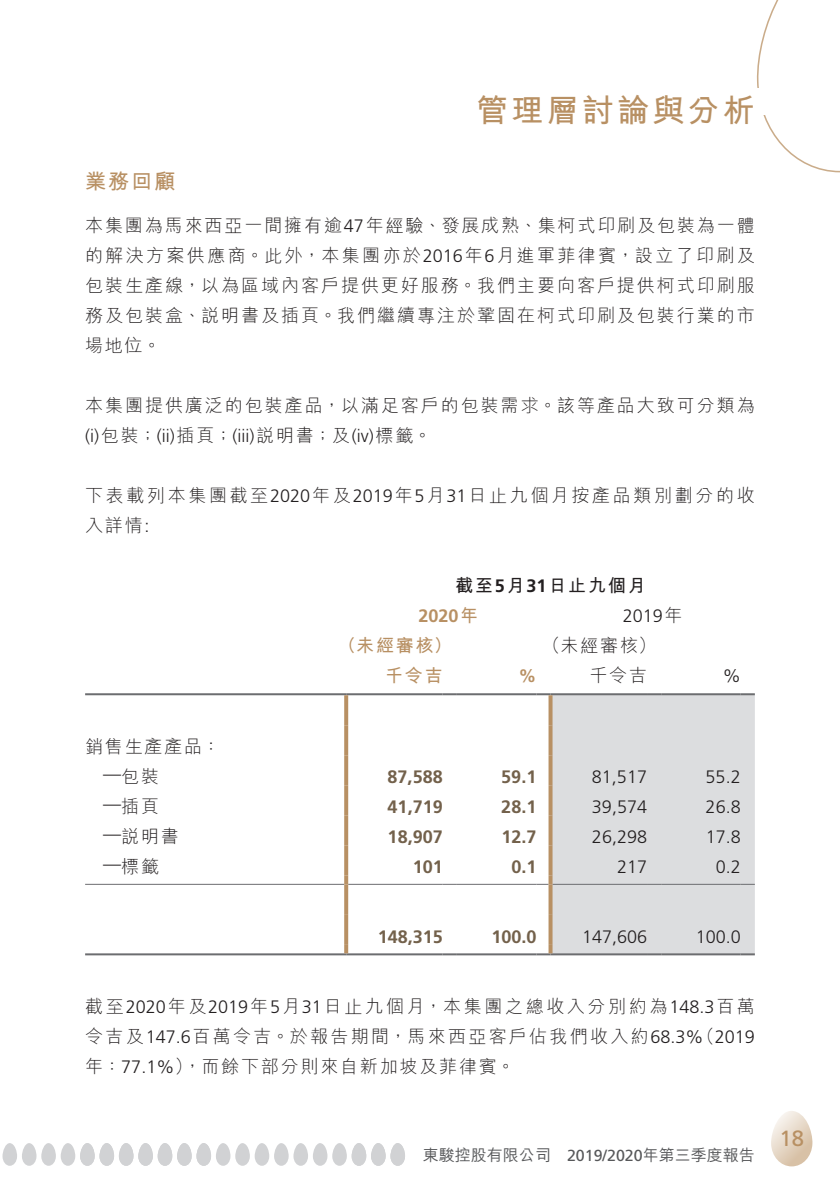
<style>
.page{position:relative;width:840px;height:1191px;background:#fff}
.page>*{position:absolute;margin:0;border:0;box-sizing:border-box;transform-origin:0 0}
.t1{font:700 32px "M Hei HK";letter-spacing:.1em;color:#b89063}
.t2{font:22px "Frutiger LT Std";color:#b89063}
.t3{font:700 21px "M Hei HK";color:#b89063}
.t4{font:300 18px/30px "M Hei HK";letter-spacing:.11em;color:#231f20;text-align:justify}
.t5{font:300 18px "Frutiger LT Std";color:#231f20}
.t6{font:300 18px/30px "M Hei HK";letter-spacing:.145em;color:#231f20}
.t7{font:700 18px "Frutiger LT Std";color:#73614b}
.t8{font:700 18px "M Hei HK";letter-spacing:.1em;color:#231f20}
.t9{font:700 18px "M Hei HK";letter-spacing:.1em;color:#b89063}
.t10{font:700 18px "Frutiger LT Std";color:#b89063}
.t11{font:16px "Frutiger LT Std";color:#57585a}
.t12{font:500 16px "M Hei HK";color:#57585a}
.s1{font-family:"Frutiger LT Std"}
.s2{font-family:"M Hei HK"}
.s3{font-family:"M Hei HK";font-weight:500}
</style>
<div class="page">
<svg style="left:771px;top:1111px;width:41px;height:55px"></svg>
<svg style="left:2px;top:1143px;width:403px;height:22px"></svg>
<div style="left:552px;top:695px;width:202px;height:258px;background:#dcdddf"></div>
<hr style="left:85px;top:884px;width:259px;height:1px;background:#6c6d70">
<hr style="left:348px;top:884px;width:94px;height:1px;background:#6c6d70">
<svg style="left:442px;top:884px;width:14px;height:1px"></svg>
<hr style="left:456px;top:884px;width:80px;height:1px;background:#6c6d70">
<hr style="left:552px;top:884px;width:94px;height:1px;background:#6c6d70">
<svg style="left:646px;top:884px;width:14px;height:1px"></svg>
<hr style="left:660px;top:884px;width:80px;height:1px;background:#6c6d70">
<svg style="left:740px;top:884px;width:14px;height:1px"></svg>
<hr style="left:85px;top:953px;width:261px;height:2px;background:#6c6d70">
<hr style="left:346px;top:953px;width:96px;height:2px;background:#6c6d70">
<svg style="left:442px;top:953px;width:14px;height:2px"></svg>
<hr style="left:456px;top:953px;width:80px;height:2px;background:#6c6d70">
<hr style="left:550px;top:953px;width:96px;height:2px;background:#6c6d70">
<svg style="left:646px;top:953px;width:14px;height:2px"></svg>
<hr style="left:660px;top:953px;width:80px;height:2px;background:#6c6d70">
<svg style="left:740px;top:953px;width:14px;height:2px"></svg>
<hr style="left:85px;top:693px;width:261px;height:2px;background:#6c6d70">
<hr style="left:346px;top:693px;width:96px;height:2px;background:#6c6d70">
<svg style="left:442px;top:693px;width:14px;height:2px"></svg>
<hr style="left:456px;top:693px;width:80px;height:2px;background:#6c6d70">
<svg style="left:536px;top:693px;width:14px;height:2px"></svg>
<hr style="left:550px;top:693px;width:96px;height:2px;background:#6c6d70">
<svg style="left:646px;top:693px;width:14px;height:2px"></svg>
<hr style="left:660px;top:693px;width:80px;height:2px;background:#6c6d70">
<svg style="left:740px;top:693px;width:14px;height:2px"></svg>
<svg style="left:344px;top:695px;width:4px;height:30px"></svg>
<svg style="left:344px;top:725px;width:4px;height:30px"></svg>
<svg style="left:344px;top:755px;width:4px;height:30px"></svg>
<svg style="left:344px;top:785px;width:4px;height:30px"></svg>
<svg style="left:344px;top:815px;width:4px;height:30px"></svg>
<svg style="left:344px;top:845px;width:4px;height:30px"></svg>
<svg style="left:344px;top:875px;width:4px;height:9px"></svg>
<svg style="left:344px;top:884px;width:4px;height:31px"></svg>
<svg style="left:344px;top:915px;width:4px;height:30px"></svg>
<svg style="left:344px;top:945px;width:4px;height:8px"></svg>
<svg style="left:548px;top:695px;width:4px;height:30px"></svg>
<svg style="left:548px;top:725px;width:4px;height:30px"></svg>
<svg style="left:548px;top:755px;width:4px;height:30px"></svg>
<svg style="left:548px;top:785px;width:4px;height:30px"></svg>
<svg style="left:548px;top:815px;width:4px;height:30px"></svg>
<svg style="left:548px;top:845px;width:4px;height:30px"></svg>
<svg style="left:536px;top:875px;width:16px;height:10px"></svg>
<svg style="left:548px;top:884px;width:4px;height:31px"></svg>
<svg style="left:548px;top:915px;width:4px;height:30px"></svg>
<svg style="left:536px;top:945px;width:16px;height:10px"></svg>
<svg style="left:756px;top:0;width:84px;height:173px"></svg>
<h1 class="t1" style="left:476px;top:87px;width:280px">管理層討論與分析</h1>
<p class="t3" style="left:85px;top:166px;width:92px">業務回顧</p>
<p class="t4" style="left:85px;top:210px;width:670px">本集團為馬來西亞一間擁有逾<span class="s1">47</span>年經驗、發展成熟、集柯式印刷及包裝為一體的解決方案供應商。此外，本集團亦於<span class="s1">2016</span>年<span class="s1">6</span>月進軍菲律賓，設立了印刷及包裝生產線，以為區域內客戶提供更好服務。我們主要向客戶提供柯式印刷服務及包裝盒、說明書及插頁。我們繼續專注於鞏固在柯式印刷及包裝行業的市場地位。</p>
<p class="t4" style="left:85px;top:390px;width:671px">本集團提供廣泛的包裝產品，以滿足客戶的包裝需求。該等產品大致可分類為</p>
<p class="t5" style="left:85px;top:426px;width:347px">)i( <span class="s2">包裝；</span>( )i i <span class="s2">插頁；</span>(iii)<span class="s2">說明書；及</span> i v( )<span class="s2">標籤。</span></p>
<p class="t6" style="left:85px;top:480px;width:671px">下表載列本集團截至<span class="s1">2020</span>年及<span class="s1">2019</span>年<span class="s1">5</span>月<span class="s1">31</span>日止九個月按產品類別劃分的收入詳情<span class="s1">:</span></p>
<p class="t8" style="left:455px;top:573px;width:192px">截至<span class="s1">5</span>月<span class="s1">31</span>日止九個月</p>
<p class="t5" style="left:622px;top:606px;width:61px">2019<span class="s2">年</span></p>
<p class="t10" style="left:418px;top:605px;width:61px">2020<span class="s2">年</span></p>
<p class="t9" style="left:338px;top:633px;width:115px">（未經審核）</p>
<p class="t4" style="left:542px;top:630px;width:115px">（未經審核(</p>
<p class="t9" style="left:385px;top:663px;width:59px">千令吉</p>
<p class="t10" style="left:518px;top:665px;width:19px">%</p>
<p class="t4" style="left:589px;top:660px;width:59px">千令吉</p>
<p class="t5" style="left:722px;top:666px;width:19px">%</p>
<p class="t4" style="left:85px;top:731px;width:136px">銷售生產產品：</p>
<p class="t4" style="left:121px;top:761px;width:39px">包裝</p>
<p class="t5" style="left:103px;top:764px;width:19px">—</p>
<p class="t7" style="left:387px;top:766px;width:57px">87,588</p>
<p class="t7" style="left:501px;top:766px;width:37px">59.1</p>
<p class="t5" style="left:591px;top:766px;width:57px">81,517</p>
<p class="t5" style="left:705px;top:766px;width:37px">55.2</p>
<p class="t4" style="left:121px;top:791px;width:39px">插頁</p>
<p class="t5" style="left:103px;top:794px;width:19px">—</p>
<p class="t7" style="left:387px;top:796px;width:57px">41,719</p>
<p class="t7" style="left:501px;top:796px;width:37px">28.1</p>
<p class="t5" style="left:591px;top:796px;width:57px">39,574</p>
<p class="t5" style="left:705px;top:796px;width:37px">26.8</p>
<p class="t4" style="left:121px;top:821px;width:59px">說明書</p>
<p class="t5" style="left:103px;top:824px;width:19px">—</p>
<p class="t7" style="left:387px;top:826px;width:57px">18,907</p>
<p class="t7" style="left:501px;top:826px;width:37px">12.7</p>
<p class="t5" style="left:591px;top:826px;width:57px">26,298</p>
<p class="t5" style="left:705px;top:826px;width:37px">17.8</p>
<p class="t4" style="left:121px;top:851px;width:39px">標籤</p>
<p class="t5" style="left:103px;top:854px;width:19px">—</p>
<p class="t7" style="left:412px;top:856px;width:32px">101</p>
<p class="t7" style="left:511px;top:856px;width:27px">0.1</p>
<p class="t5" style="left:616px;top:856px;width:32px">217</p>
<p class="t5" style="left:715px;top:856px;width:27px">0.2</p>
<p class="t7" style="left:377px;top:925px;width:67px">148,315</p>
<p class="t7" style="left:491px;top:925px;width:47px">100.0</p>
<p class="t5" style="left:581px;top:926px;width:67px">147,606</p>
<p class="t5" style="left:695px;top:926px;width:47px">100.0</p>
<p class="t6" style="left:85px;top:991px;width:670px">截至<span class="s1">2020</span>年及<span class="s1">2019</span>年<span class="s1">5</span>月<span class="s1">31</span>日止九個月，本集團之總收入分別約為<span class="s1">148.3</span>百萬</p>
<p class="t5" style="left:696px;top:1026px;width:60px"><span class="s2">)</span>2019</p>
<p class="t4" style="left:85px;top:1021px;width:619px">令吉及<span class="s1">147.6</span>百萬令吉。於報告期間，馬來西亞客戶佔我們收入約<span class="s1">68.3%</span>年：<span class="s1">77.1%</span> ，）而餘下部分則來自新加坡及菲律賓。</p>
<p class="t12" style="left:422px;top:1144px;width:129px">東駿控股有限公司</p>
<p class="t11" style="left:566px;top:1145px;width:189px">2019/2020<span class="s3">年第三季度報告</span></p>
<p class="t2" style="left:779px;top:1125px;width:26px">18</p>
</div>
